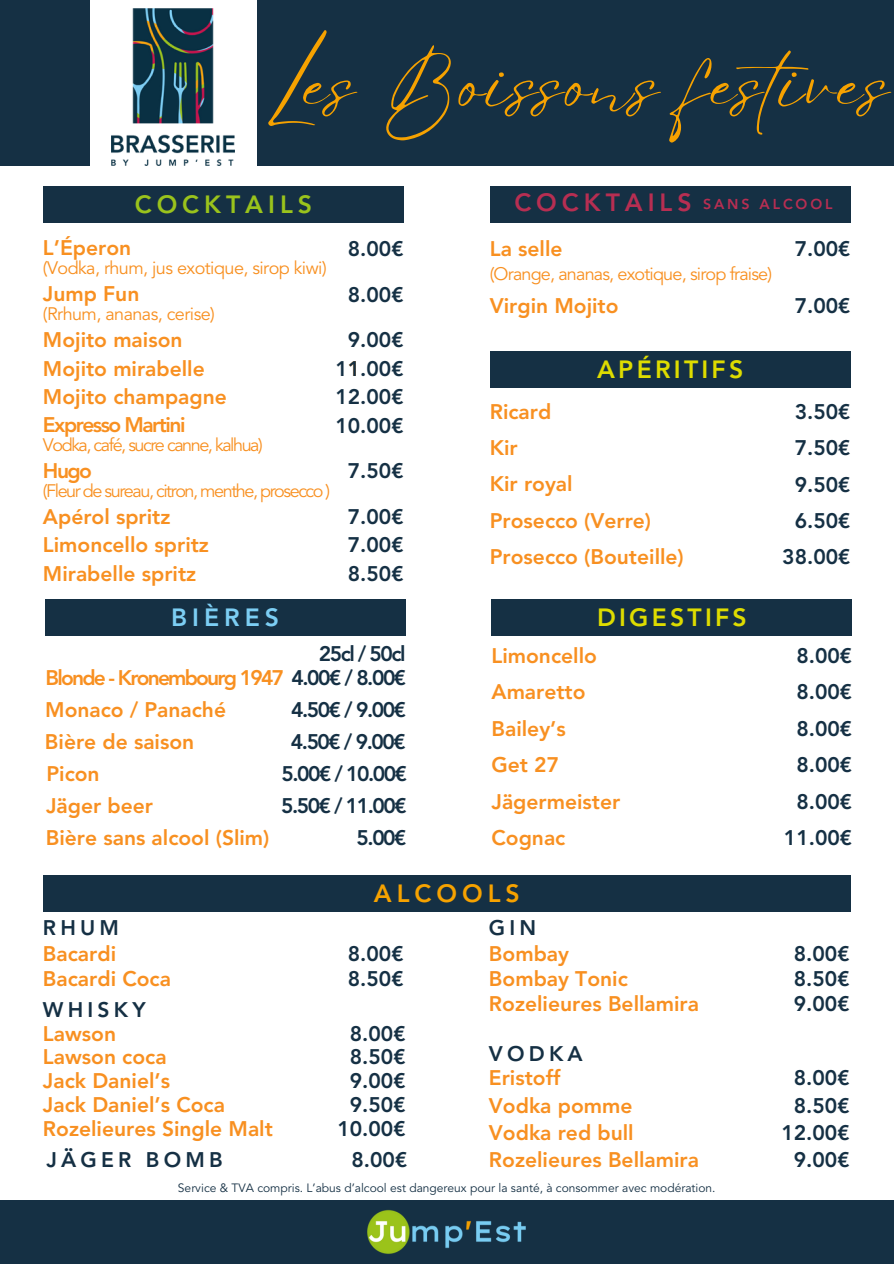
<style>
.page{position:relative;width:894px;height:1264px;background:#fff}
.page>*{position:absolute;margin:0;border:0;box-sizing:border-box;transform-origin:0 0}
.t1{font:75px "Eyesome Script";letter-spacing:.03em;color:#f6a200}
.t2{font:800 24.75px "Avenir LT Std";letter-spacing:.13em;color:#dedc00}
.t3{font:800 24.75px "Avenir LT Std";letter-spacing:.2em;color:#9ac31c}
.t4{font:800 24.75px "Avenir LT Std";letter-spacing:.2em;color:#f6a200}
.t5{font:800 24.75px "Avenir LT Std";letter-spacing:.2em;color:#7ccef4}
.t6{font:800 21px "Avenir LT Std";color:#f89021}
.t7{font:800 21px "Avenir LT Std";color:#153044}
.t8{font:800 21px "Avenir LT Std";letter-spacing:-.085em;color:#f89021}
.t9{font:800 21px "Avenir LT Std";letter-spacing:-.07em;color:#f89021}
.t10{font:800 21px "Avenir LT Std";letter-spacing:-.07em;color:#153044}
.t11{font:800 21px "Avenir LT Std";letter-spacing:.2em;color:#153044}
.t12{font:18px "Avenir LT Std";letter-spacing:-.045em;color:#f89021}
.t13{font:18px "Avenir LT Std";letter-spacing:-.08em;color:#f89021}
.t14{font:800 14.25px "Avenir LT Std";letter-spacing:.2em;color:#b72e52}
.t15{font:12px "Avenir LT Std";color:#153044}
.s1{font-size:24.75px}
.s2{color:#f89021}
.s3{color:#153044}
</style>
<div class="page">
<div style="left:257px;top:0;width:636px;height:166px;background:#153044"></div>
<div style="left:0;top:1199px;width:893px;height:64px;background:#153044"></div>
<img style="left:367px;top:1210px;width:159px;height:44px">
<div style="left:43px;top:186px;width:361px;height:36px;background:#153044"></div>
<div style="left:489px;top:186px;width:361px;height:36px;background:#153044"></div>
<div style="left:43px;top:875px;width:807px;height:36px;background:#153044"></div>
<div style="left:491px;top:599px;width:361px;height:36px;background:#153044"></div>
<div style="left:45px;top:599px;width:360px;height:36px;background:#153044"></div>
<div style="left:0;top:0;width:89px;height:166px;background:#153044"></div>
<img style="left:112px;top:9px;width:122px;height:156px">
<div style="left:489px;top:351px;width:361px;height:37px;background:#153044"></div>
<h2 class="t1" style="left:264px;top:37px;width:625px">Les Boissons festives</h2>
<p class="t3" style="left:135px;top:194px;width:179px">COCKTAILS</p>
<h1 class="t14" style="left:514px;top:198px;width:319px"><span class="s1">COCKTAILS</span> SANS ALCOOL</h1>
<h2 class="t6" style="left:489px;top:240px;width:74px">La selle</h2>
<h2 class="t12" style="left:489px;top:266px;width:284px">(Orange, ananas, exotique, sirop fraise)</h2>
<h4 class="t6" style="left:43px;top:239px;width:90px">L’Éperon</h4>
<h4 class="t12" style="left:43px;top:261px;width:285px">(Vodka, rhum, jus exotique, sirop kiwi)</h4>
<h4 class="t7" style="left:348px;top:240px;width:57px">8.00€</h4>
<h2 class="t7" style="left:794px;top:240px;width:57px">7.00€</h2>
<h4 class="t6" style="left:43px;top:285px;width:98px">Jump Fun</h4>
<h4 class="t12" style="left:43px;top:306px;width:173px">(Rrhum, ananas, cerise)</h4>
<h4 class="t7" style="left:348px;top:286px;width:57px">8.00€</h4>
<h6 class="t6" style="left:489px;top:297px;width:130px">Virgin Mojito</h6>
<h5 class="t7" style="left:794px;top:297px;width:57px">7.00€</h5>
<h4 class="t6" style="left:43px;top:331px;width:141px">Mojito maison</h4>
<h4 class="t7" style="left:348px;top:331px;width:57px">9.00€</h4>
<h4 class="t6" style="left:43px;top:360px;width:163px">Mojito mirabelle</h4>
<h4 class="t7" style="left:335px;top:360px;width:70px">1<span class="s2">1</span>.00€</h4>
<h4 class="t6" style="left:43px;top:388px;width:185px">Mojito champagne</h4>
<h4 class="t7" style="left:335px;top:388px;width:70px">12.00€</h4>
<h4 class="t9" style="left:43px;top:416px;width:144px">Expresso Martini</h4>
<h4 class="t13" style="left:43px;top:437px;width:221px">Vodka, café, sucre canne, kalhua)</h4>
<h4 class="t7" style="left:335px;top:417px;width:70px">10.00€</h4>
<h4 class="t6" style="left:43px;top:461px;width:51px">Hugo</h4>
<h4 class="t13" style="left:43px;top:483px;width:289px">(Fleur de sureau, citron, menthe, prosecco )</h4>
<h4 class="t7" style="left:348px;top:462px;width:57px">7.50€</h4>
<h4 class="t6" style="left:43px;top:508px;width:129px">Apérol spritz</h4>
<h4 class="t7" style="left:348px;top:508px;width:57px">7.00€</h4>
<h4 class="t6" style="left:43px;top:536px;width:167px">Limoncello spritz</h4>
<h4 class="t7" style="left:348px;top:536px;width:57px">7.00€</h4>
<h2 class="t6" style="left:43px;top:565px;width:155px">Mirabelle spritz</h2>
<h4 class="t7" style="left:348px;top:565px;width:57px">8.50€</h4>
<h4 class="t5" style="left:171px;top:607px;width:109px">BIÈRES</h4>
<h4 class="t10" style="left:318px;top:644px;width:88px">25cl / 50cl</h4>
<h4 class="t8" style="left:46px;top:669px;width:362px">Blonde - Kronembourg 1947 <span class="s3">4.00€ / 8.00€</span></h4>
<h4 class="t6" style="left:45px;top:701px;width:182px">Monaco / Panaché</h4>
<h4 class="t7" style="left:291px;top:701px;width:116px">4.50€ / 9.00€</h4>
<h4 class="t6" style="left:45px;top:733px;width:151px">Bière de saison</h4>
<h4 class="t7" style="left:291px;top:733px;width:116px">4.50€ / 9.00€</h4>
<h4 class="t6" style="left:46px;top:765px;width:55px">Picon</h4>
<h4 class="t7" style="left:281px;top:765px;width:127px">5.00€ / 10.00€</h4>
<h4 class="t6" style="left:46px;top:797px;width:108px">Jäger beer</h4>
<h4 class="t7" style="left:281px;top:797px;width:127px">5.50€ / 11.00€</h4>
<h4 class="t6" style="left:46px;top:829px;width:225px">Bière sans alcool (Slim)</h4>
<h4 class="t7" style="left:356px;top:829px;width:52px">5.00€</h4>
<h4 class="t2" style="left:597px;top:359px;width:148px">APÉRITIFS</h4>
<h5 class="t6" style="left:489px;top:403px;width:63px">Ricard</h5>
<h4 class="t7" style="left:794px;top:403px;width:57px">3.50€</h4>
<h5 class="t6" style="left:489px;top:439px;width:30px">Kir</h5>
<h4 class="t7" style="left:794px;top:439px;width:57px">7.50€</h4>
<h4 class="t6" style="left:489px;top:475px;width:84px">Kir royal</h4>
<h4 class="t7" style="left:794px;top:476px;width:57px">9.50€</h4>
<h4 class="t6" style="left:489px;top:512px;width:163px">Prosecco (Verre)</h4>
<h4 class="t7" style="left:794px;top:512px;width:57px">6.50€</h4>
<h4 class="t6" style="left:489px;top:548px;width:195px">Prosecco (Bouteille)</h4>
<h4 class="t7" style="left:782px;top:548px;width:70px">38.00€</h4>
<h4 class="t2" style="left:597px;top:607px;width:151px">DIGESTIFS</h4>
<h4 class="t6" style="left:491px;top:647px;width:107px">Limoncello</h4>
<h4 class="t7" style="left:796px;top:647px;width:57px">8.00€</h4>
<h4 class="t6" style="left:491px;top:683px;width:96px">Amaretto</h4>
<h4 class="t7" style="left:796px;top:683px;width:57px">8.00€</h4>
<h4 class="t6" style="left:491px;top:720px;width:76px">Bailey’s</h4>
<h4 class="t7" style="left:796px;top:720px;width:57px">8.00€</h4>
<h2 class="t6" style="left:491px;top:756px;width:69px">Get 27</h2>
<h4 class="t7" style="left:796px;top:756px;width:57px">8.00€</h4>
<h4 class="t6" style="left:491px;top:793px;width:130px">Jägermeister</h4>
<h4 class="t7" style="left:796px;top:793px;width:57px">8.00€</h4>
<h4 class="t6" style="left:491px;top:829px;width:75px">Cognac</h4>
<h4 class="t7" style="left:783px;top:829px;width:70px">11.00€</h4>
<h2 class="t7" style="left:43px;top:919px;width:77px">RHUM</h2>
<h4 class="t4" style="left:374px;top:883px;width:147px">ALCOOLS</h4>
<h4 class="t7" style="left:489px;top:919px;width:49px">GIN</h4>
<h4 class="t6" style="left:43px;top:944px;width:75px">Bacardi</h4>
<h4 class="t7" style="left:348px;top:944px;width:57px">8.00€</h4>
<h4 class="t6" style="left:43px;top:970px;width:129px">Bacardi Coca</h4>
<h4 class="t7" style="left:348px;top:970px;width:57px">8.50€</h4>
<h4 class="t7" style="left:43px;top:1000px;width:104px">WHISKY</h4>
<h4 class="t6" style="left:43px;top:1024px;width:75px">Lawson</h4>
<h4 class="t7" style="left:350px;top:1024px;width:57px">8.00€</h4>
<h3 class="t6" style="left:43px;top:1048px;width:125px">Lawson coca</h3>
<h4 class="t7" style="left:350px;top:1048px;width:57px">8.50€</h4>
<h4 class="t6" style="left:43px;top:1072px;width:129px">Jack Daniel’s</h4>
<h4 class="t7" style="left:350px;top:1072px;width:57px">9.00€</h4>
<h3 class="t6" style="left:43px;top:1096px;width:183px">Jack Daniel’s Coca</h3>
<h4 class="t7" style="left:350px;top:1096px;width:57px">9.50€</h4>
<h4 class="t6" style="left:43px;top:1120px;width:231px">Rozelieures Single Malt</h4>
<h4 class="t7" style="left:337px;top:1120px;width:70px">10.00€</h4>
<h4 class="t11" style="left:46px;top:1150px;width:178px">JÄGER BOMB</h4>
<h4 class="t7" style="left:351px;top:1150px;width:57px">8.00€</h4>
<h4 class="t6" style="left:489px;top:944px;width:82px">Bombay</h4>
<h4 class="t7" style="left:793px;top:944px;width:57px">8.00€</h4>
<h4 class="t6" style="left:489px;top:970px;width:140px">Bombay Tonic</h4>
<h4 class="t7" style="left:793px;top:970px;width:57px">8.50€</h4>
<h3 class="t6" style="left:489px;top:995px;width:211px">Rozelieures Bellamira</h3>
<h4 class="t7" style="left:793px;top:995px;width:57px">9.00€</h4>
<h3 class="t7" style="left:489px;top:1044px;width:95px">VODKA</h3>
<h4 class="t6" style="left:489px;top:1069px;width:73px">Eristoff</h4>
<h4 class="t7" style="left:793px;top:1069px;width:57px">8.00€</h4>
<h3 class="t6" style="left:489px;top:1096px;width:145px">Vodka pomme</h3>
<h4 class="t7" style="left:793px;top:1096px;width:57px">8.50€</h4>
<h4 class="t6" style="left:489px;top:1123px;width:146px">Vodka red bull</h4>
<h4 class="t7" style="left:781px;top:1123px;width:70px">12.00€</h4>
<h4 class="t6" style="left:489px;top:1150px;width:211px">Rozelieures Bellamira</h4>
<h4 class="t7" style="left:793px;top:1150px;width:57px">9.00€</h4>
<h5 class="t15" style="left:178px;top:1182px;width:539px">Service &amp; TVA compris. L’abus d’alcool est dangereux pour la santé, à consommer avec modération.</h5>
</div>
